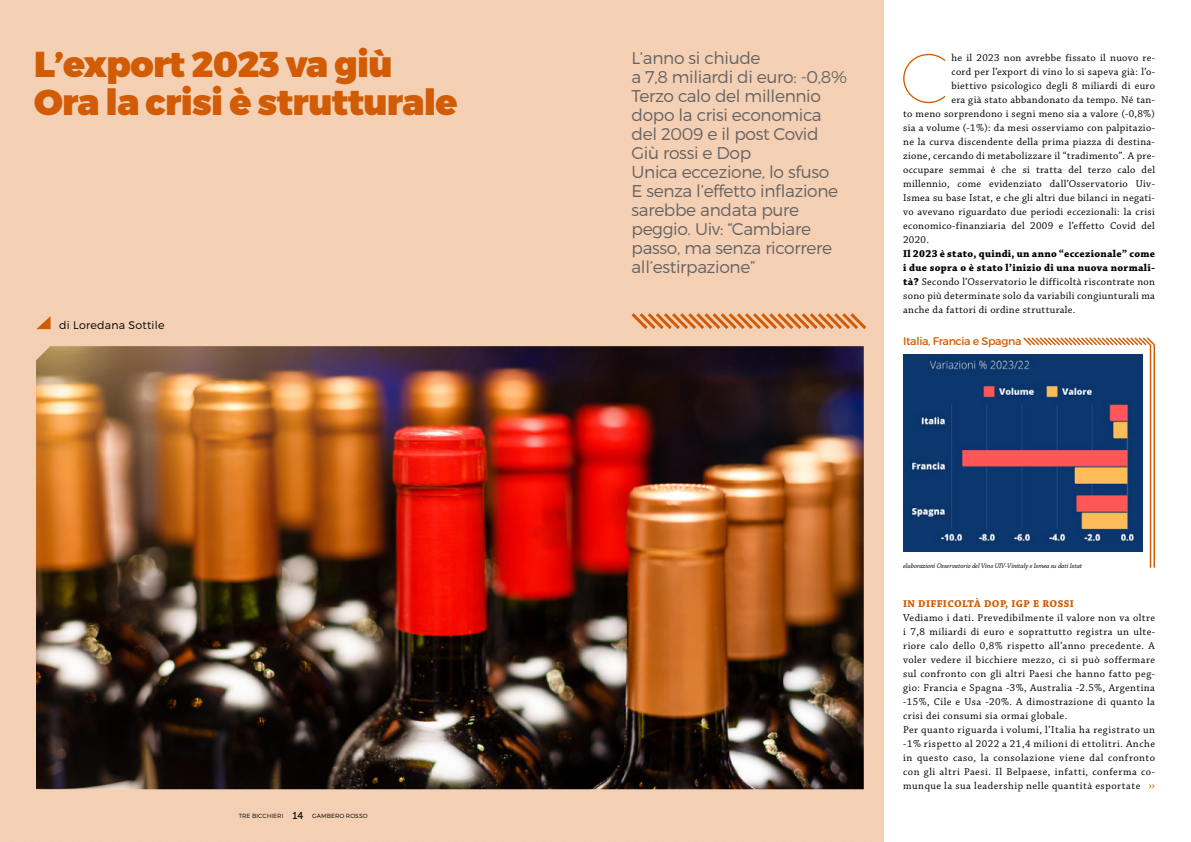
<style>
.page{position:relative;width:1191px;height:842px;background:#fff}
.page>*{position:absolute;margin:0;border:0;box-sizing:border-box;transform-origin:0 0}
.t1{font:100 70.6px "Montserrat";color:#d15c05}
.t2{font:900 36px/38px "Montserrat";letter-spacing:-.02em;color:#d15c05}
.t3{font:300 17px/19px "Montserrat";letter-spacing:-.02em;color:#646363}
.t4{font:12.5px "Chaparral Pro";color:#d15c05}
.t5{font:11px "Montserrat";letter-spacing:-.03em;color:#d15c05}
.t6{font:300 11px "Montserrat";letter-spacing:.02em;color:#000}
.t7{font:10.5px/14px "Chaparral Pro";letter-spacing:.035em;color:#000;text-align:justify}
.t8{font:700 10.5px "Chaparral Pro";letter-spacing:.04em;color:#d15c05}
.t9{font:italic 7px "Chaparral Pro";letter-spacing:-.01em;color:#000}
.t10{font:300 6px "Montserrat";letter-spacing:.01em;color:#000}
.s1{font-family:"Museo 500";font-weight:400;font-size:10px}
.s2{font-weight:700}
</style>
<div class="page">
<div style="left:595px;top:0;width:288px;height:842px;background:#f4d0b3"></div>
<div style="left:0;top:0;width:595px;height:842px;background:#f4cfb2"></div>
<hr style="left:1149px;top:345px;width:2px;height:223px;background:#d15c05">
<hr style="left:1153px;top:345px;width:2px;height:223px;background:#d15c05">
<svg style="left:1023px;top:337px;width:132px;height:10px"></svg>
<svg style="left:628px;top:310px;width:241px;height:22px;background:#e8ab7d"></svg>
<img style="left:36px;top:346px;width:827px;height:443px">
<svg style="left:36px;top:316px;width:15px;height:13px"></svg>
<img style="left:903px;top:354px;width:239px;height:198px">
<h2 class="t2" style="left:34px;top:47px;width:425px">L’export 2023 va giù<br>Ora la crisi è strutturale</h2>
<p class="t6" style="left:59px;top:319px;width:107px">di Loredana Sottile</p>
<p class="t10" style="left:239px;top:812px;width:130px">TRE BICCHIERI <span class="s1">14</span> GAMBERO ROSSO</p>
<p class="t3" style="left:631px;top:48px;width:217px">L’anno si chiude<br>a 7,8 miliardi di euro: -0,8%<br>Terzo calo del millennio dopo la crisi economica del 2009 e il post Covid<br>Giù rossi e Dop<br>Unica eccezione, lo sfuso<br>E senza l’effetto inflazione sarebbe andata pure peggio. Uiv: “Cambiare passo, ma senza ricorrere all’estirpazione”</p>
<h1 class="t1" style="left:899px;top:35px;width:51px">C</h1>
<p class="t7" style="left:951px;top:51px;width:205px">he il 2023 non avrebbe fissato il nuovo re-</p>
<p class="t7" style="left:951px;top:65px;width:205px">cord per l’export di vino lo si sapeva già: l’o-</p>
<p class="t7" style="left:951px;top:79px;width:205px">biettivo psicologico degli 8 miliardi di euro</p>
<p class="t7" style="left:951px;top:93px;width:205px">era già stato abbandonato da tempo. Né tan-</p>
<p class="t7" style="left:903px;top:107px;width:253px">to meno sorprendono i segni meno sia a valore (-0,8%)</p>
<p class="t7" style="left:903px;top:121px;width:253px">sia a volume (-1%): da mesi osserviamo con palpitazio-</p>
<p class="t7" style="left:903px;top:135px;width:253px">ne la curva discendente della prima piazza di destina-</p>
<p class="t7" style="left:903px;top:149px;width:253px">zione, cercando di metabolizzare il “tradimento”. A pre-</p>
<p class="t7" style="left:903px;top:163px;width:253px">occupare semmai è che si tratta del terzo calo del</p>
<p class="t7" style="left:903px;top:177px;width:253px">millennio, come evidenziato dall’Osservatorio Uiv-</p>
<p class="t7" style="left:903px;top:191px;width:253px">Ismea su base Istat, e che gli altri due bilanci in negati-</p>
<p class="t7" style="left:903px;top:205px;width:253px">vo avevano riguardato due periodi eccezionali: la crisi</p>
<p class="t7" style="left:903px;top:219px;width:253px">economico-finanziaria del 2009 e l’effetto Covid del</p>
<p class="t7" style="left:903px;top:233px;width:27px">2020.</p>
<p class="t7" style="left:903px;top:247px;width:253px"><span class="s2">Il 2023 è stato, quindi, un anno “eccezionale” come i due sopra o è stato l’inizio di una nuova normali&shy;tà?</span> Secondo l’Osservatorio le difficoltà riscontrate non sono più determinate solo da variabili congiunturali ma anche da fattori di ordine strutturale.</p>
<p class="t5" style="left:903px;top:335px;width:120px">Italia, Francia e Spagna</p>
<p class="t9" style="left:903px;top:562px;width:181px">elaborazioni Osservatorio del Vino UIV-Vinitaly e Ismea su dati Istat</p>
<p class="t8" style="left:903px;top:598px;width:172px">IN DIFFICOLTÀ DOP, IGP E ROSSI</p>
<p class="t7" style="left:903px;top:611px;width:253px;text-align:left">Vediamo i dati. Prevedibilmente il valore non va oltre i 7,8 miliardi di euro e soprattutto registra un ulte&shy;riore calo dello 0,8% rispetto all’anno precedente. A voler vedere il bicchiere mezzo, ci si può soffermare sul confronto con gli altri Paesi che hanno fatto peg&shy;gio: Francia e Spagna -3%, Australia -2.5%, Argentina -15%, Cile e Usa -20%. A dimostrazione di quanto la crisi dei consumi sia ormai globale.<br>Per quanto riguarda i volumi, l’Italia ha registrato un -1% rispetto al 2022 a 21,4 milioni di ettolitri. Anche in questo caso, la consolazione viene dal confronto con gli altri Paesi. Il Belpaese, infatti, conferma co&shy;munque la sua leadership nelle quantità esportate</p>
<p class="t4" style="left:1148px;top:778px;width:8px">››</p>
</div>
